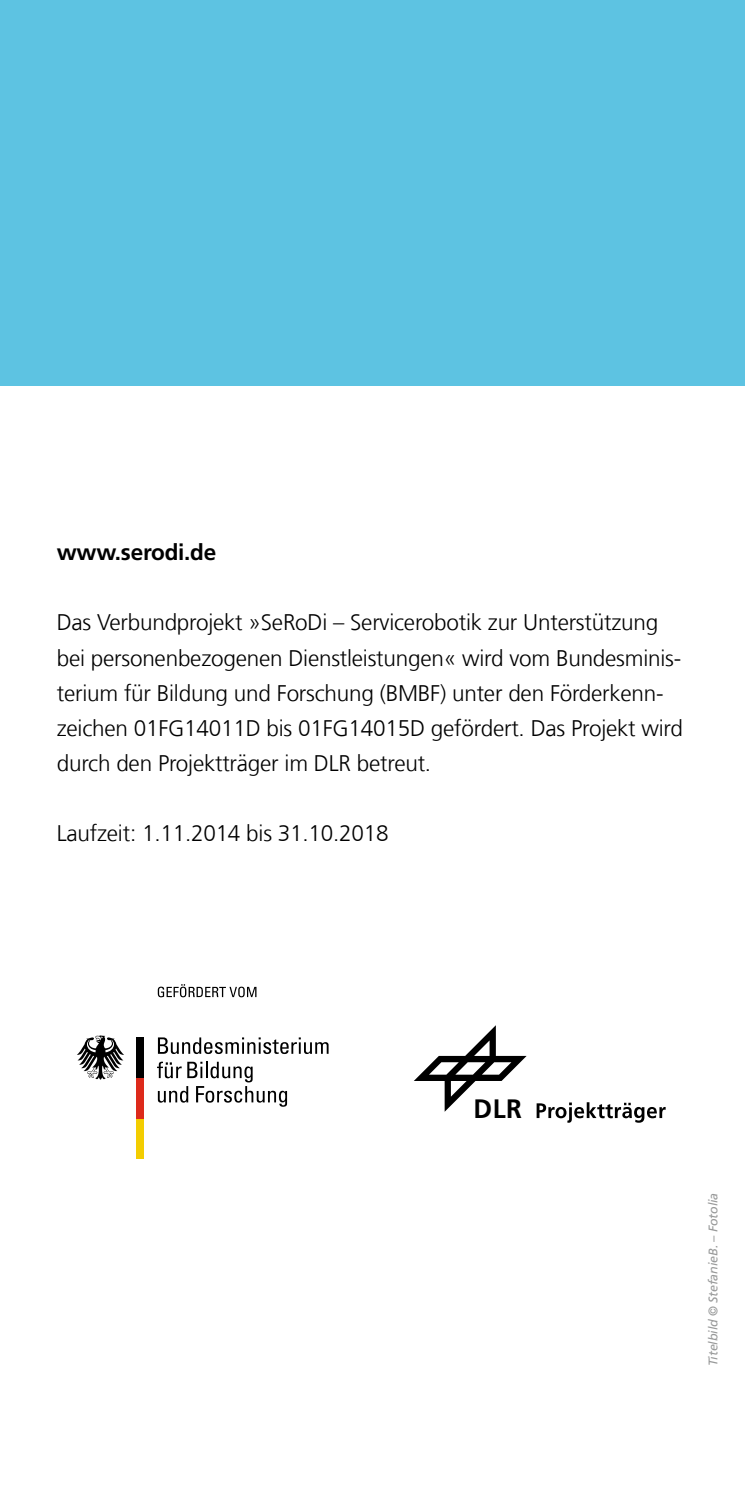
<style>
.page{position:relative;width:745px;height:1489px;background:#fff}
.page>*{position:absolute;margin:0;border:0;box-sizing:border-box;transform-origin:0 0}
.t1{font:700 26.5px "Frutiger";color:#000}
.t2{font:300 22.5px/35px "Frutiger LT Com";letter-spacing:-.01em;color:#000}
.t3{font:700 22.5px "Frutiger LT Com";letter-spacing:-.01em;color:#000}
.t4{font:italic 12.5px "Frutiger LT Com";letter-spacing:-.01em;color:#989999}
</style>
<div class="page">
<div style="left:0;top:0;width:744px;height:385px;background:#5dc3e2"></div>
<svg style="left:157px;top:1061px;width:130px;height:45px"></svg>
<svg style="left:158px;top:1037px;width:170px;height:16px"></svg>
<div style="left:136px;top:1118px;width:7px;height:41px;background:#f3cd00"></div>
<div style="left:136px;top:1077px;width:7px;height:41px;background:#dd2a1b"></div>
<div style="left:136px;top:1037px;width:7px;height:41px;background:#000"></div>
<svg style="left:77px;top:1035px;width:47px;height:44px"></svg>
<svg style="left:158px;top:984px;width:98px;height:13px"></svg>
<svg style="left:414px;top:1025px;width:112px;height:86px"></svg>
<svg style="left:536px;top:1102px;width:129px;height:20px"></svg>
<p class="t3" style="left:57px;top:539px;width:161px">www.serodi.de</p>
<p class="t2" style="left:57px;top:605px;width:627px">Das Verbundprojekt »SeRoDi – Servicerobotik zur Unterstützung bei personenbezogenen Dienstleistungen« wird vom Bundesminis&shy;terium für Bildung und Forschung (BMBF) unter den Förderkenn&shy;zeichen 01FG14011D bis 01FG14015D gefördert. Das Projekt wird durch den Projektträger im DLR betreut.</p>
<p class="t2" style="left:57px;top:815px;width:333px">Laufzeit: 1.11.2014 bis 31.10.2018</p>
<p class="t1" style="left:473px;top:1093px;width:50px">DLR</p>
<p class="t4" style="left:705px;top:1365px;width:175px;rotate:-90deg">Titelbild © StefanieB. – Fotolia</p>
</div>
